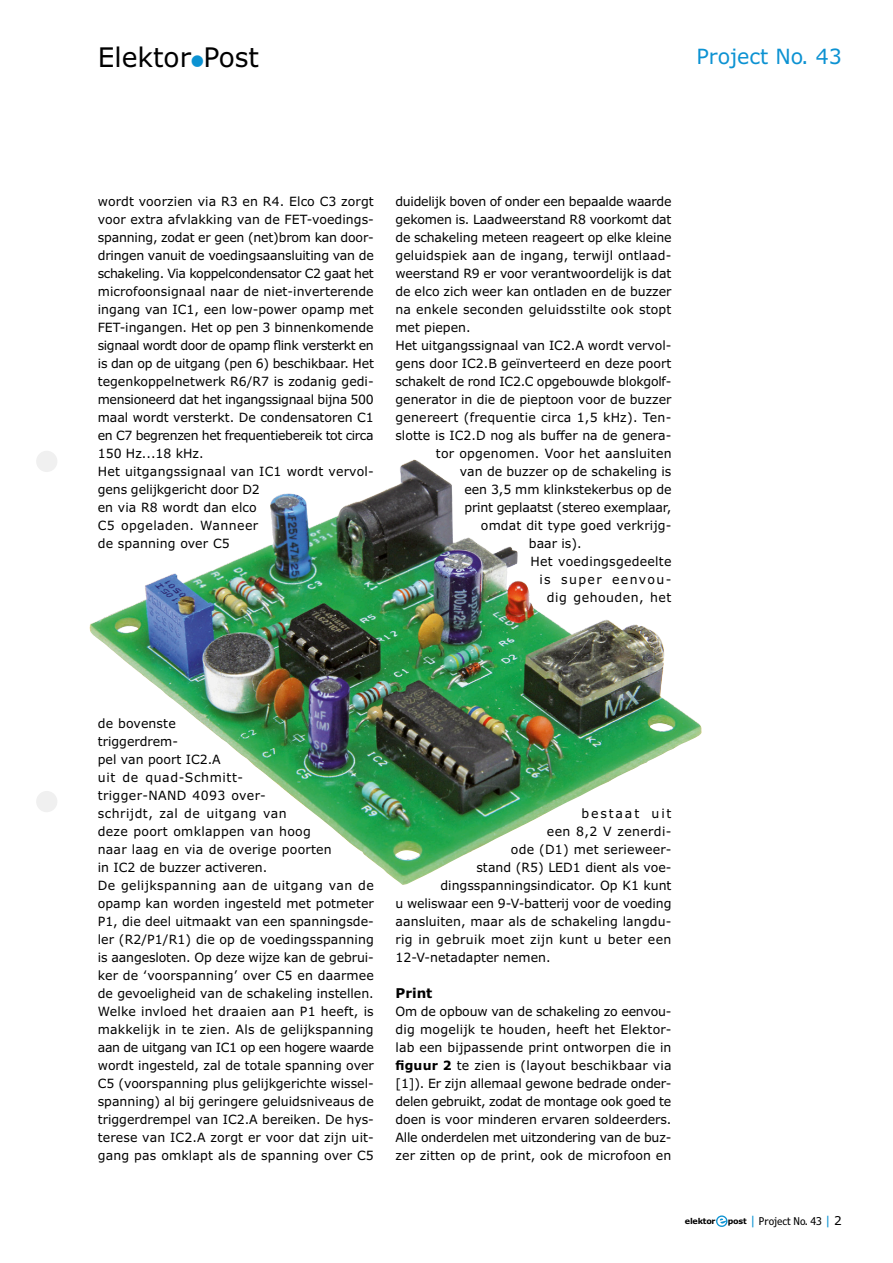
<style>
.page{position:relative;width:893px;height:1263px;background:#fff}
.page>*{position:absolute;margin:0;border:0;box-sizing:border-box;transform-origin:0 0}
.t1{font:27px "Verdana Pro";color:#000}
.t2{font:21px "Verdana Pro";color:#0c92d2}
.paragraph_heading{font:700 13.5px "Verdana Pro";color:#000}
.bodytext{font:12.75px/18px "Verdana Pro";letter-spacing:.005em;color:#000;text-align:justify}
.bodytext-2{font:12.75px "Verdana Pro";letter-spacing:-.015em;color:#000}
.bodytext-3{font:12.75px/18px "Verdana Pro";letter-spacing:.04em;color:#000;text-align:right}
.bodytext-4{font:12.75px "Verdana Pro";letter-spacing:.03em;color:#000}
.bodytext-5{font:12.75px "Verdana Pro";letter-spacing:.025em;color:#000}
.bodytext-6{font:12.75px "Verdana Pro";letter-spacing:.15em;color:#000}
.t3{font:condensed 10.8px "Verdana Pro";color:#000}
.t4{font:700 8.1px "Verdana Pro";letter-spacing:-.025em;color:#000}
.s1{font-weight:600;font-stretch:condensed;color:#0c92d2}
.s2{font-weight:700}
.s3{font-weight:700;font-stretch:normal;font-size:8.1px}
.s4{font-stretch:normal;font-size:12.15px;color:#0c92d2}
.s5{font-stretch:normal;font-size:12.15px}
</style>
<div class="page">
<div style="left:36px;top:451px;width:21px;height:21px;background:#f0f0f0;border-radius:50%"></div>
<div style="left:36px;top:791px;width:21px;height:21px;background:#f0f0f0;border-radius:50%"></div>
<svg style="left:716px;top:1215px;width:11px;height:12px"></svg>
<svg style="left:717px;top:1217px;width:9px;height:9px"></svg>
<img style="left:89px;top:466px;width:613px;height:419px">
<h1 class="t1" style="left:98px;top:40px;width:163px">Elektor<span class="s1">•</span>Post</h1>
<h2 class="t2" style="left:696px;top:43px;width:147px">Project No. 43</h2>
<p class="bodytext" style="left:98px;top:193px;width:278px">wordt voorzien via R3 en R4. Elco C3 zorgt voor extra afvlakking van de FET-voedings&shy;spanning, zodat er geen (net)brom kan door&shy;dringen vanuit de voedingsaansluiting van de schakeling. Via koppelcondensator C2 gaat het microfoonsignaal naar de niet-inverterende ingang van IC1, een low-power opamp met FET-ingangen. Het op pen 3 binnenkomende signaal wordt door de opamp flink versterkt en is dan op de uitgang (pen 6) beschikbaar. Het tegenkoppelnetwerk R6/R7 is zodanig gedi&shy;mensioneerd dat het ingangssignaal bijna 500 maal wordt versterkt. De condensatoren C1 en C7 begrenzen het frequentiebereik tot circa 150 Hz...18 kHz.</p>
<p class="bodytext" style="left:98px;top:463px;width:278px;text-align:left">Het uitgangssignaal van IC1 wordt vervol&shy;gens gelijkgericht door D2<br>en via R8 wordt dan elco<br>C5 opgeladen. Wanneer<br>de spanning over C5</p>
<p class="bodytext" style="left:395px;top:193px;width:278px">duidelijk boven of onder een bepaalde waarde gekomen is. Laadweerstand R8 voorkomt dat de schakeling meteen reageert op elke kleine geluidspiek aan de ingang, terwijl ontlaad&shy;weerstand R9 er voor verantwoordelijk is dat de elco zich weer kan ontladen en de buzzer na enkele seconden geluidsstilte ook stopt met piepen.</p>
<p class="bodytext" style="left:395px;top:337px;width:278px">Het uitgangssignaal van IC2.A wordt vervol-</p>
<p class="bodytext" style="left:395px;top:355px;width:278px">gens door IC2.B geïnverteerd en deze poort</p>
<p class="bodytext-2" style="left:395px;top:373px;width:278px">schakelt de rond IC2.C opgebouwde blokgolf-</p>
<p class="bodytext" style="left:395px;top:391px;width:277px">generator in die de pieptoon voor de buzzer</p>
<p class="bodytext" style="left:395px;top:409px;width:278px">genereert (frequentie circa 1,5 kHz). Ten-</p>
<p class="bodytext" style="left:395px;top:427px;width:278px">slotte is IC2.D nog als buffer na de genera-</p>
<p class="bodytext" style="left:436px;top:445px;width:237px">tor opgenomen. Voor het aansluiten</p>
<p class="bodytext" style="left:460px;top:463px;width:213px">van de buzzer op de schakeling is</p>
<p class="bodytext" style="left:464px;top:481px;width:209px">een 3,5 mm klinkstekerbus op de</p>
<p class="bodytext-2" style="left:464px;top:499px;width:209px">print geplaatst (stereo exemplaar,</p>
<p class="bodytext" style="left:481px;top:517px;width:192px">omdat dit type goed verkrijg-</p>
<p class="bodytext" style="left:529px;top:535px;width:54px">baar is).</p>
<p class="bodytext-3" style="left:530px;top:553px;width:143px">Het voedingsgedeelte is super eenvou&shy;dig gehouden, het</p>
<p class="bodytext" style="left:98px;top:715px;width:236px;text-align:left">de bovenste<br>triggerdrem-<br>pel van poort IC2.A<br>uit de quad-Schmitt&shy;trigger-NAND 4093 over-<br>schrijdt, zal de uitgang van<br>deze poort omklappen van hoog naar laag en via de overige poorten in IC2 de buzzer activeren.</p>
<p class="bodytext" style="left:98px;top:877px;width:278px">De gelijkspanning aan de uitgang van de opamp kan worden ingesteld met potmeter P1, die deel uitmaakt van een spanningsde&shy;ler (R2/P1/R1) die op de voedingsspanning is aangesloten. Op deze wijze kan de gebrui&shy;ker de ‘voorspanning’ over C5 en daarmee de gevoeligheid van de schakeling instellen.<br>Welke invloed het draaien aan P1 heeft, is makkelijk in te zien. Als de gelijkspanning aan de uitgang van IC1 op een hogere waarde wordt ingesteld, zal de totale spanning over C5 (voorspanning plus gelijkgerichte wissel&shy;spanning) al bij geringere geluidsniveaus de triggerdrempel van IC2.A bereiken. De hys&shy;terese van IC2.A zorgt er voor dat zijn uit&shy;gang pas omklapt als de spanning over C5</p>
<p class="bodytext-6" style="left:581px;top:805px;width:92px">bestaat uit</p>
<p class="bodytext-5" style="left:547px;top:823px;width:126px">een 8,2 V zenerdi-</p>
<p class="bodytext" style="left:511px;top:841px;width:162px">ode (D1) met serieweer-</p>
<p class="bodytext" style="left:476px;top:859px;width:197px">stand (R5) LED1 dient als voe-</p>
<p class="bodytext" style="left:440px;top:877px;width:233px">dingsspanningsindicator. Op K1 kunt</p>
<p class="bodytext" style="left:395px;top:895px;width:277px">u weliswaar een 9-V-batterij voor de voeding</p>
<p class="bodytext" style="left:395px;top:913px;width:278px">aansluiten, maar als de schakeling langdu-</p>
<p class="bodytext-4" style="left:395px;top:931px;width:277px">rig in gebruik moet zijn kunt u beter een</p>
<p class="bodytext" style="left:395px;top:949px;width:157px">12-V-netadapter nemen.</p>
<p class="paragraph_heading" style="left:395px;top:984px;width:38px">Print</p>
<p class="bodytext" style="left:395px;top:1003px;width:278px">Om de opbouw van de schakeling zo eenvou&shy;dig mogelijk te houden, heeft het Elektor&shy;lab een bijpassende print ontworpen die in <span class="s2">figuur 2</span> te zien is (layout beschikbaar via [1]). Er zijn allemaal gewone bedrade onder&shy;delen gebruikt, zodat de montage ook goed te doen is voor minderen ervaren soldeerders.<br>Alle onderdelen met uitzondering van de buz&shy;zer zitten op de print, ook de microfoon en</p>
<p class="t4" style="left:685px;top:1216px;width:32px">elektor</p>
<p class="t3" style="left:728px;top:1214px;width:116px"><span class="s3">post</span> <span class="s4">|</span> Project No. 43 <span class="s4">|</span> <span class="s5">2</span></p>
</div>
